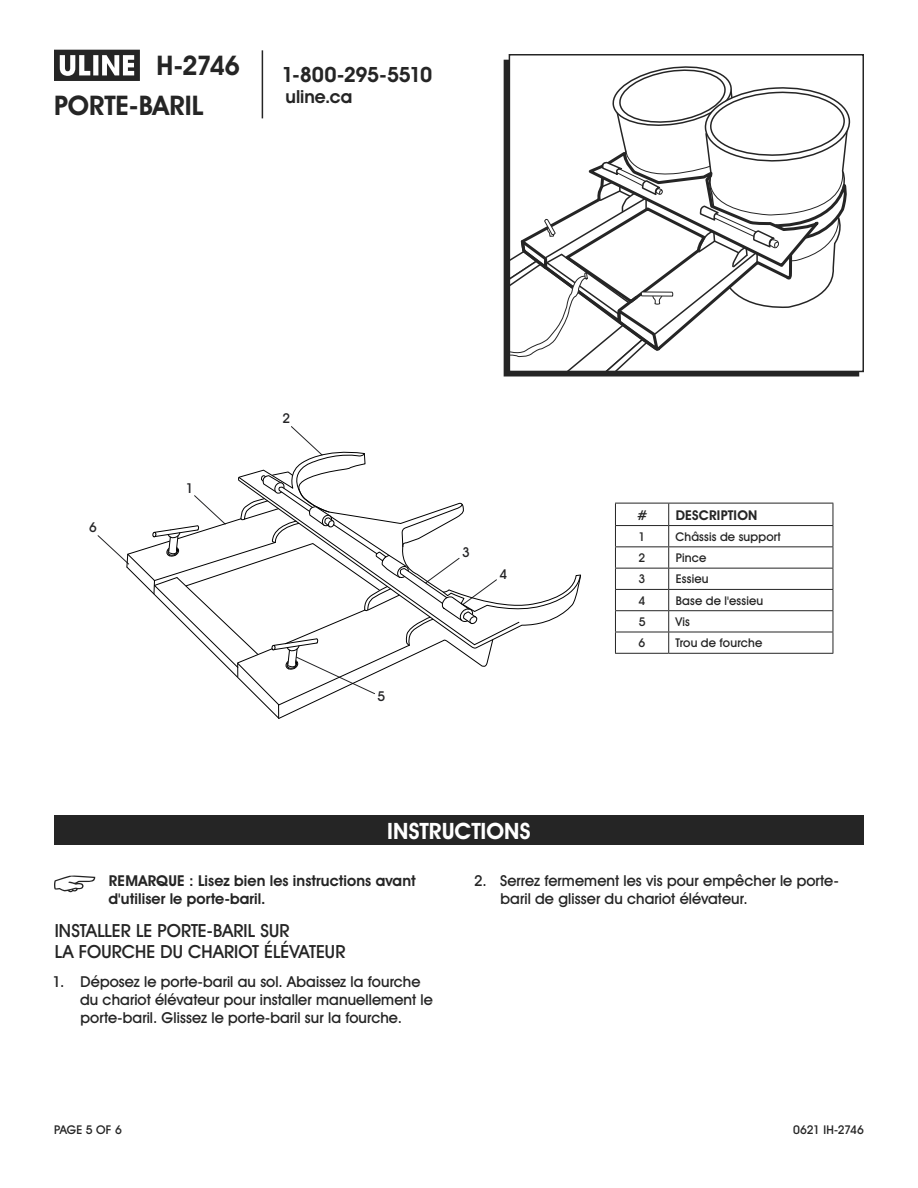
<style>
.page{position:relative;width:918px;height:1188px;background:#fff}
.page>*{position:absolute;margin:0;border:0;box-sizing:border-box;transform-origin:0 0}
.t1{font:700 27px/39.9px "Uline Two Knine";color:#252525}
.t2{font:700 22.5px "Uline Two Knine";color:#fff}
.t3{font:700 21px "Uline Two Knine";letter-spacing:-.02em;color:#252525}
.t4{font:18px/21.6px "Uline Two Knine";color:#252525}
.t5{font:700 18px "Uline Two Knine";color:#252525}
.t6{font:15px/18px "Uline Two Knine";letter-spacing:.005em;color:#252525}
.t7{font:700 15px/18px "Uline Two Knine";letter-spacing:.005em;color:#252525}
.t8{font:700 13.5px "Uline Two Knine";letter-spacing:.015em;color:#252525}
.t9{font:13.5px "Uline Two Knine";color:#242426}
.t10{font:12px "Uline Two Knine";letter-spacing:.015em;color:#252525}
.t11{font:12px "Uline Two Knine";letter-spacing:-.02em;color:#252525}
</style>
<div class="page">
<hr style="left:262px;top:50px;width:1px;height:68px;background:#252525">
<svg style="left:54px;top:50px;width:86px;height:31px"></svg>
<svg style="left:512px;top:66px;width:339px;height:303px"></svg>
<div style="left:509px;top:54px;width:355px;height:318px;border:2px solid #252525"></div>
<div style="left:54px;top:815px;width:810px;height:30px;background:#252525"></div>
<svg style="left:54px;top:875px;width:41px;height:17px"></svg>
<svg style="left:97px;top:426px;width:484px;height:293px"></svg>
<hr style="left:615px;top:503px;width:54px;height:1px;background:#252525">
<hr style="left:669px;top:503px;width:164px;height:1px;background:#252525">
<hr style="left:615px;top:525px;width:54px;height:1px;background:#252525">
<hr style="left:669px;top:525px;width:164px;height:1px;background:#252525">
<hr style="left:615px;top:546px;width:54px;height:1px;background:#252525">
<hr style="left:669px;top:546px;width:164px;height:1px;background:#252525">
<hr style="left:615px;top:568px;width:54px;height:1px;background:#252525">
<hr style="left:669px;top:568px;width:164px;height:1px;background:#252525">
<hr style="left:615px;top:589px;width:54px;height:1px;background:#252525">
<hr style="left:669px;top:589px;width:164px;height:1px;background:#252525">
<hr style="left:615px;top:610px;width:54px;height:1px;background:#252525">
<hr style="left:669px;top:610px;width:164px;height:1px;background:#252525">
<hr style="left:615px;top:632px;width:54px;height:1px;background:#252525">
<svg style="left:615px;top:503px;width:1px;height:150px"></svg>
<hr style="left:669px;top:632px;width:164px;height:1px;background:#252525">
<svg style="left:668px;top:503px;width:1px;height:150px"></svg>
<svg style="left:833px;top:503px;width:1px;height:150px"></svg>
<hr style="left:615px;top:653px;width:54px;height:1px;background:#252525">
<hr style="left:669px;top:653px;width:164px;height:1px;background:#252525">
<h1 class="t1" style="left:54px;top:45px;width:188px;text-indent:103px">H-2746<br>PORTE-BARIL</h1>
<h3 class="t3" style="left:281px;top:62px;width:152px">1-800-295-5510</h3>
<p class="t5" style="left:285px;top:86px;width:68px">uline.ca</p>
<p class="t9" style="left:89px;top:519px;width:9px">6</p>
<p class="t9" style="left:186px;top:479px;width:9px">1</p>
<p class="t9" style="left:283px;top:410px;width:9px">2</p>
<p class="t9" style="left:377px;top:688px;width:9px">5</p>
<p class="t9" style="left:462px;top:544px;width:9px">3</p>
<p class="t9" style="left:499px;top:566px;width:9px">4</p>
<p class="t8" style="left:637px;top:507px;width:12px">#</p>
<p class="t8" style="left:676px;top:507px;width:83px">DESCRIPTION</p>
<p class="t10" style="left:639px;top:529px;width:8px">1</p>
<p class="t10" style="left:675px;top:529px;width:107px">Châssis de support</p>
<p class="t10" style="left:639px;top:550px;width:8px">2</p>
<p class="t10" style="left:676px;top:550px;width:32px">Pince</p>
<p class="t10" style="left:639px;top:572px;width:8px">3</p>
<p class="t10" style="left:676px;top:572px;width:34px">Essieu</p>
<p class="t10" style="left:638px;top:593px;width:8px">4</p>
<p class="t10" style="left:676px;top:593px;width:89px">Base de l'essieu</p>
<p class="t10" style="left:639px;top:614px;width:8px">5</p>
<p class="t10" style="left:675px;top:614px;width:16px">Vis</p>
<p class="t10" style="left:639px;top:636px;width:8px">6</p>
<p class="t10" style="left:675px;top:636px;width:88px">Trou de fourche</p>
<h2 class="t2" style="left:387px;top:817px;width:145px">INSTRUCTIONS</h2>
<p class="t7" style="left:108px;top:872px;width:309px">REMARQUE : Lisez bien les instructions avant d'utiliser le porte-baril.</p>
<p class="t4" style="left:55px;top:919px;width:292px">INSTALLER LE PORTE-BARIL SUR<br>LA FOURCHE DU CHARIOT ÉLÉVATEUR</p>
<p class="t6" style="left:80px;top:973px;width:354px;text-indent:-27px">1. Déposez le porte-baril au sol. Abaissez la fourche du chariot élévateur pour installer manuellement le porte-baril. Glissez le porte-baril sur la fourche.</p>
<p class="t6" style="left:501px;top:872px;width:340px;text-indent:-26px">2. Serrez fermement les vis pour empêcher le porte&shy;baril de glisser du chariot élévateur.</p>
<p class="t10" style="left:54px;top:1122px;width:69px">PAGE 5 OF 6</p>
<p class="t11" style="left:793px;top:1122px;width:72px">0621 IH-2746</p>
</div>
